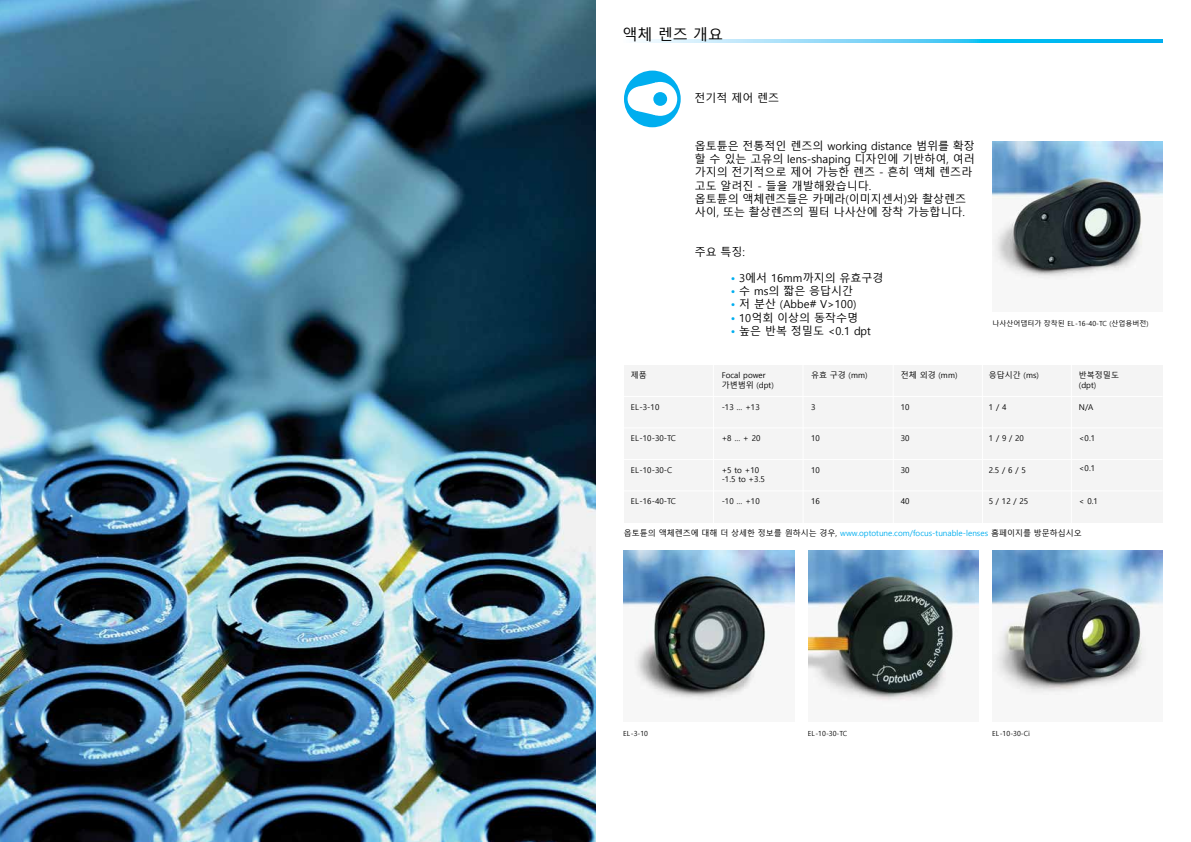
<style>
.page{position:relative;width:1191px;height:842px;background:#fff}
.page>*{position:absolute;margin:0;border:0;box-sizing:border-box;transform-origin:0 0}
.t1{font:15px "Malgun Gothic";color:#000}
.t2{font:11px/13.2px "Malgun Gothic";color:#000}
.t3{font:8px/9.6px "Malgun Gothic";color:#000}
.t4{font:8px "Malgun Gothic";color:#00aeef}
.t5{font:7px "Malgun Gothic";color:#000}
.s1{color:#00aeef}
.s2{color:#000}
</style>
<div class="page">
<div style="left:624px;top:71px;width:56px;height:56px;background:#00aeef;border-radius:50%"></div>
<div style="left:627px;top:87px;width:25px;height:24px;background:#fff;border-radius:50%"></div>
<svg style="left:636px;top:82px;width:41px;height:34px"></svg>
<svg style="left:637px;top:40px;width:525px;height:3px;background:#63d0f6"></svg>
<img style="left:992px;top:142px;width:170px;height:138px">
<div style="left:624px;top:365px;width:538px;height:158px;background:#f4f4f4"></div>
<hr style="left:713px;top:364px;width:1px;height:160px;background:#fff">
<hr style="left:802px;top:364px;width:1px;height:160px;background:#fff">
<hr style="left:892px;top:364px;width:1px;height:160px;background:#fff">
<hr style="left:981px;top:364px;width:2px;height:161px;background:#fff">
<hr style="left:1070px;top:364px;width:1px;height:160px;background:#fff">
<hr style="left:622px;top:396px;width:540px;height:1px;background:#fff">
<hr style="left:621px;top:427px;width:541px;height:1px;background:#fff">
<hr style="left:622px;top:459px;width:540px;height:1px;background:#fff">
<hr style="left:621px;top:490px;width:541px;height:1px;background:#fff">
<img style="left:0;top:0;width:595px;height:842px">
<img style="left:624px;top:551px;width:170px;height:150px">
<img style="left:992px;top:551px;width:170px;height:144px">
<img style="left:808px;top:551px;width:170px;height:151px">
<h1 class="t1" style="left:622px;top:26px;width:102px">액체 렌즈 개요</h1>
<p class="t2" style="left:694px;top:91px;width:86px">전기적 제어 렌즈</p>
<p class="t2" style="left:694px;top:140px;width:282px">옵토튠은 전통적인 렌즈의 working distance 범위를 확장 할 수 있는 고유의 lens-shaping 디자인에 기반하여, 여러 가지의 전기적으로 제어 가능한 렌즈 - 흔히 액체 렌즈라 고도 알려진 - 들을 개발해왔습니다.<br>옵토튠의 액체렌즈들은 카메라(이미지센서)와 촬상렌즈 사이, 또는 촬상렌즈의 필터 나사산에 장착 가능합니다.</p>
<p class="t2" style="left:694px;top:245px;width:52px">주요 특징:</p>
<p class="t2" style="left:730px;top:272px;width:154px"><span class="s1">•</span> 3에서 16mm까지의 유효구경</p>
<p class="t2" style="left:730px;top:285px;width:124px"><span class="s1">•</span> 수 ms의 짧은 응답시간</p>
<p class="t2" style="left:730px;top:298px;width:127px"><span class="s1">•</span> 저 분산 (Abbe# V&gt;100)</p>
<p class="t2" style="left:730px;top:311px;width:129px"><span class="s1">•</span> 10억회 이상의 동작수명</p>
<p class="t2" style="left:730px;top:324px;width:142px"><span class="s1">•</span> 높은 반복 정밀도 &lt;0.1 dpt</p>
<p class="t5" style="left:992px;top:320px;width:158px">나사산어댑터가 장착된 EL-16-40-TC (산업용버전)</p>
<p class="t3" style="left:631px;top:371px;width:17px">제품</p>
<p class="t3" style="left:721px;top:371px;width:54px">Focal power 가변범위 (dpt)</p>
<p class="t3" style="left:811px;top:371px;width:58px">유효 구경 (mm)</p>
<p class="t3" style="left:901px;top:371px;width:58px">전체 외경 (mm)</p>
<p class="t3" style="left:988px;top:371px;width:52px">응답시간 (ms)</p>
<p class="t3" style="left:1079px;top:371px;width:41px">반복정밀도 (dpt)</p>
<p class="t3" style="left:721px;top:402px;width:40px">-13 … +13</p>
<p class="t3" style="left:721px;top:434px;width:40px">+8 … + 20</p>
<p class="t3" style="left:721px;top:465px;width:45px">+5 to +10 -1.5 to +3.5</p>
<p class="t3" style="left:721px;top:497px;width:40px">-10 … +10</p>
<p class="t3" style="left:631px;top:402px;width:30px">EL-3-10</p>
<p class="t3" style="left:631px;top:434px;width:47px">EL-10-30-TC</p>
<p class="t3" style="left:631px;top:465px;width:43px">EL-10-30-C</p>
<p class="t3" style="left:631px;top:497px;width:47px">EL-16-40-TC</p>
<p class="t3" style="left:901px;top:402px;width:10px">10</p>
<p class="t3" style="left:901px;top:434px;width:10px">30</p>
<p class="t3" style="left:901px;top:465px;width:10px">30</p>
<p class="t3" style="left:901px;top:497px;width:10px">40</p>
<p class="t3" style="left:988px;top:402px;width:19px">1 / 4</p>
<p class="t3" style="left:988px;top:434px;width:37px">1 / 9 / 20</p>
<p class="t3" style="left:988px;top:465px;width:38px">2.5 / 6 / 5</p>
<p class="t3" style="left:988px;top:497px;width:41px">5 / 12 / 25</p>
<p class="t3" style="left:811px;top:402px;width:6px">3</p>
<p class="t3" style="left:811px;top:434px;width:10px">10</p>
<p class="t3" style="left:811px;top:465px;width:10px">10</p>
<p class="t3" style="left:811px;top:497px;width:10px">16</p>
<p class="t3" style="left:1079px;top:402px;width:16px">N/A</p>
<p class="t3" style="left:1079px;top:434px;width:18px">&lt;0.1</p>
<p class="t3" style="left:1079px;top:464px;width:18px">&lt;0.1</p>
<p class="t3" style="left:1079px;top:497px;width:20px">&lt; 0.1</p>
<p class="t4" style="left:624px;top:528px;width:459px"><span class="s2">옵토튠의 액체렌즈에 대해 더 상세한 정보를 원하시는 경우,</span> www.optotune.com/focus-tunable-lenses <span class="s2">홈페이지를 방문하십시오</span></p>
<p class="t5" style="left:623px;top:729px;width:26px">EL-3-10</p>
<p class="t5" style="left:807px;top:729px;width:41px">EL-10-30-TC</p>
<p class="t5" style="left:992px;top:729px;width:39px">EL-10-30-Ci</p>
</div>
